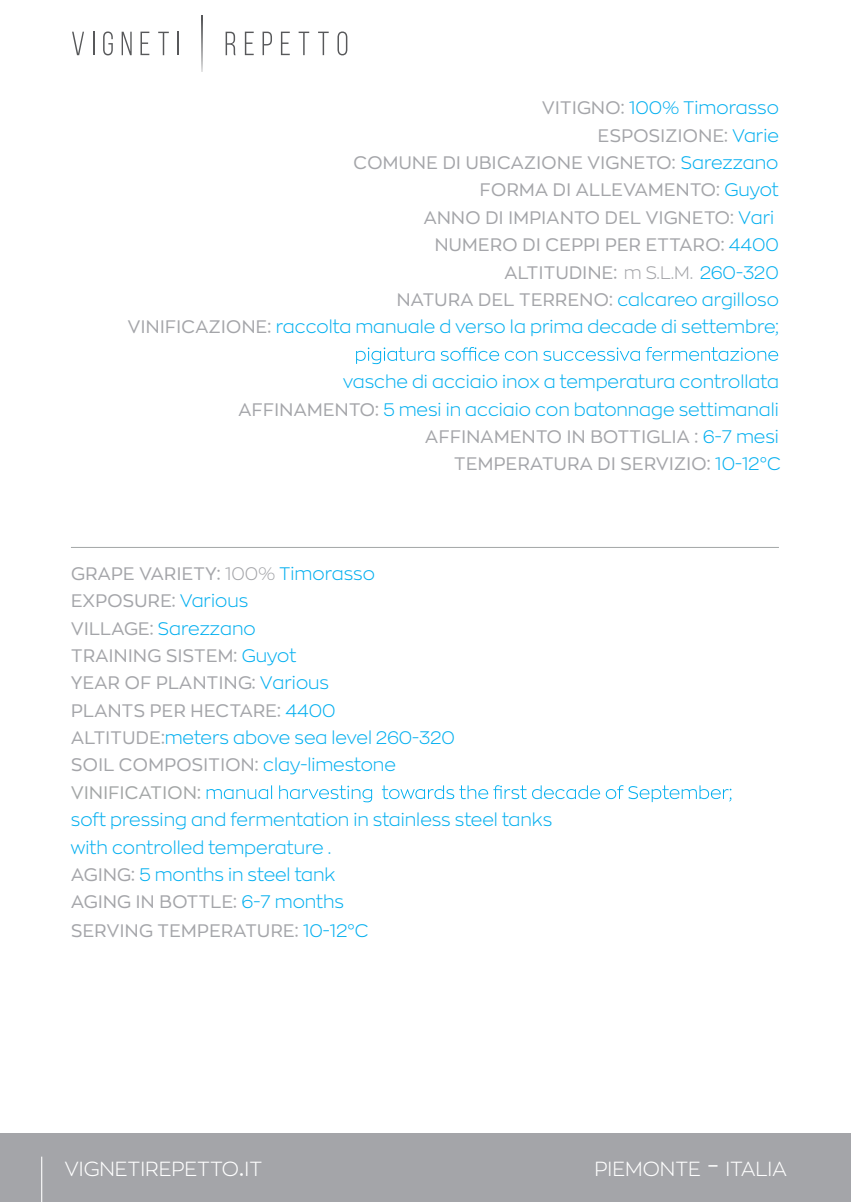
<style>
.page{position:relative;width:851px;height:1202px;background:#fff}
.page>*{position:absolute;margin:0;border:0;box-sizing:border-box;transform-origin:0 0}
.t1{font:300 20.2px "Zona Pro";color:#fff}
.t2{font:18px/27.4px "Zona Pro";letter-spacing:.025em;color:#a4a5a9;text-align:right}
.t3{font:300 18px/27.6px "Zona Pro";color:#00aeef;text-align:right}
.s1{font-weight:300;color:#00aeef}
.s2{font-weight:300}
.s3{font-weight:400;color:#a4a5a9}
.s4{color:#a3a6a6}
.s5{font-size:29px}
</style>
<div class="page">
<svg style="left:356px;top:347px;width:422px;height:17px"></svg>
<svg style="left:207px;top:785px;width:524px;height:17px"></svg>
<div style="left:0;top:1134px;width:850px;height:68px;background:#a4a5a9"></div>
<hr style="left:71px;top:547px;width:707px;height:1px;background:#a3a6a6">
<hr style="left:202px;top:15px;width:1px;height:57px;background:#57585a">
<svg style="left:72px;top:32px;width:12px;height:23px"></svg>
<svg style="left:93px;top:32px;width:1px;height:23px"></svg>
<svg style="left:103px;top:31px;width:10px;height:24px"></svg>
<svg style="left:122px;top:32px;width:10px;height:23px"></svg>
<svg style="left:140px;top:32px;width:9px;height:23px"></svg>
<svg style="left:158px;top:32px;width:11px;height:23px"></svg>
<svg style="left:178px;top:32px;width:1px;height:23px"></svg>
<svg style="left:225px;top:32px;width:10px;height:23px"></svg>
<svg style="left:245px;top:32px;width:9px;height:23px"></svg>
<svg style="left:262px;top:32px;width:10px;height:23px"></svg>
<svg style="left:281px;top:32px;width:9px;height:23px"></svg>
<svg style="left:298px;top:32px;width:11px;height:23px"></svg>
<svg style="left:318px;top:32px;width:10px;height:23px"></svg>
<svg style="left:337px;top:31px;width:10px;height:24px"></svg>
<hr style="left:41px;top:1157px;width:1px;height:45px;background:#fff">
<p class="t2" style="left:128px;top:94px;width:652px">VITIGNO: <span class="s1">100% Timorasso<br></span>ESPOSIZIONE: <span class="s1">Varie<br></span>COMUNE DI UBIC AZIONE VIGNETO: <span class="s1">Sarezzano<br></span>FORMA DI ALLEVAMENTO: <span class="s1">Guyot<br></span>ANNO DI IMPIANTO DEL VIGNETO: <span class="s1">Vari<br></span>NUMERO DI CEPPI PER ETTARO: <span class="s1">4400<br></span>ALTITUDINE: <span class="s2">m S.L.M.</span> <span class="s1">260-320<br></span>NATURA DEL TERRENO: <span class="s1">calcareo argilloso<br></span>VINIFICAZIONE: <span class="s1">raccolta manuale d verso la prima decade di settembre;</span></p>
<p class="t3" style="left:238px;top:367px;width:544px">vasche di acciaio inox a temperatura controllata <span class="s3">AFFINAMENTO:</span> 5 mesi in acciaio con batonnage settimanali <span class="s3">AFFINAMENTO IN BOTTIGLIA :</span> 6-7 mesi<br><span class="s3">TEMPERATURA DI SERVIZIO:</span> 10-12°C</p>
<p class="t2" style="left:71px;top:559px;width:385px;text-align:left">GRAPE VARIETY: <span class="s2">100%</span> <span class="s1">Timorasso<br></span>EXPOSURE: <span class="s1">Various<br></span>VILLAGE: <span class="s1">Sarezzano<br></span>TRAINING SISTEM: <span class="s1">Guyot<br></span>YEAR OF PLANTING: <span class="s1">Various<br></span>PLANTS PER HECTARE: <span class="s1">4400<br></span>ALTITUDE:<span class="s1">meters above sea level 260-320<br></span>SOIL COMPOSITION: <span class="s1">clay-limestone<br></span><span class="s4">VINIFICATION:</span></p>
<p class="t3" style="left:71px;top:806px;width:482px;text-align:left">soft pressing and fermentation in stainless steel tanks with controlled temperature .<br><span class="s3">AGING:</span> 5 months in steel tank<br><span class="s3">AGING IN BOTTLE:</span> 6-7 months<br><span class="s3">SERVING TEMPERATURE:</span> 10-12°C</p>
<p class="t1" style="left:65px;top:1155px;width:199px">VIGNETIREPETTO<span class="s5">.</span>IT</p>
<p class="t1" style="left:594px;top:1155px;width:194px">PIEMONTE <span class="s5">-</span> ITALIA</p>
</div>
